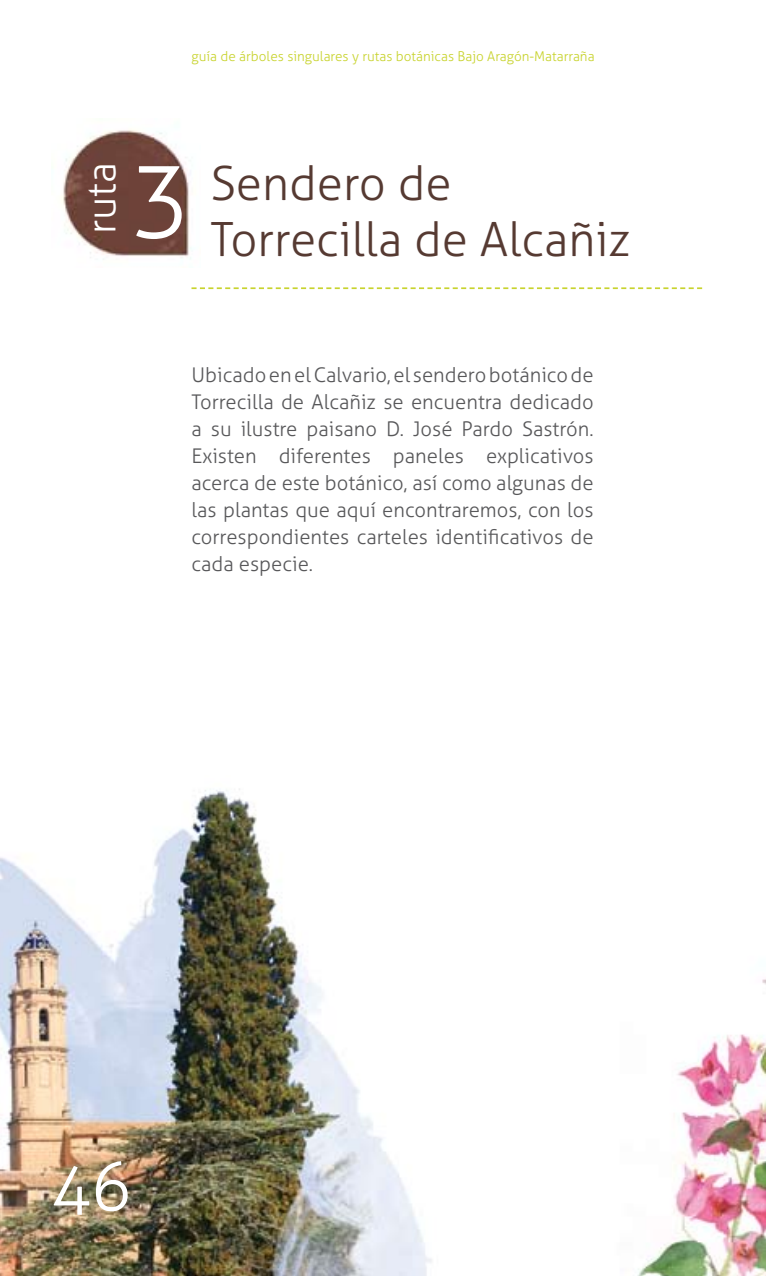
<style>
.page{position:relative;width:766px;height:1276px;background:#fff}
.page>*{position:absolute;margin:0;border:0;box-sizing:border-box;transform-origin:0 0}
.t1{font:300 67.5px "Aller";color:#fff}
.t2{font:300 47.25px/56.7px "Aller";color:#563a32}
.t3{font:300 40.5px "Aller";color:#fff}
.t4{font:300 20.25px/27px "Aller";color:#58585a;text-align:justify}
.t5{font:300 13.5px "Aller";color:#c8d32e}
</style>
<div class="page">
<img style="left:0;top:287px;width:765px;height:989px">
<svg style="left:191px;top:287px;width:511px;height:2px"></svg>
<img style="left:62px;top:130px;width:129px;height:129px">
<p class="t5" style="left:191px;top:48px;width:404px">guía de árboles singulares y rutas botánicas Bajo Aragón-Matarraña</p>
<h3 class="t3" style="left:77px;top:234px;width:73px;rotate:-90deg">ruta</h3>
<h2 class="t2" style="left:131px;top:155px;width:501px;text-indent:80px">Sendero de<br><sup>3</sup> Torrecilla de Alcañiz</h2>
<p class="t4" style="left:191px;top:361px;width:403px">Ubicado en el Calvario, el sendero botánico de Torrecilla de Alcañiz se encuentra dedicado a su ilustre paisano D. José Pardo Sastrón.<br>Existen diferentes paneles explicativos acerca de este botánico, así como algunas de las plantas que aquí encontraremos, con los correspondientes carteles identificativos de cada especie.</p>
<h1 class="t1" style="left:50px;top:1146px;width:82px">46</h1>
</div>
